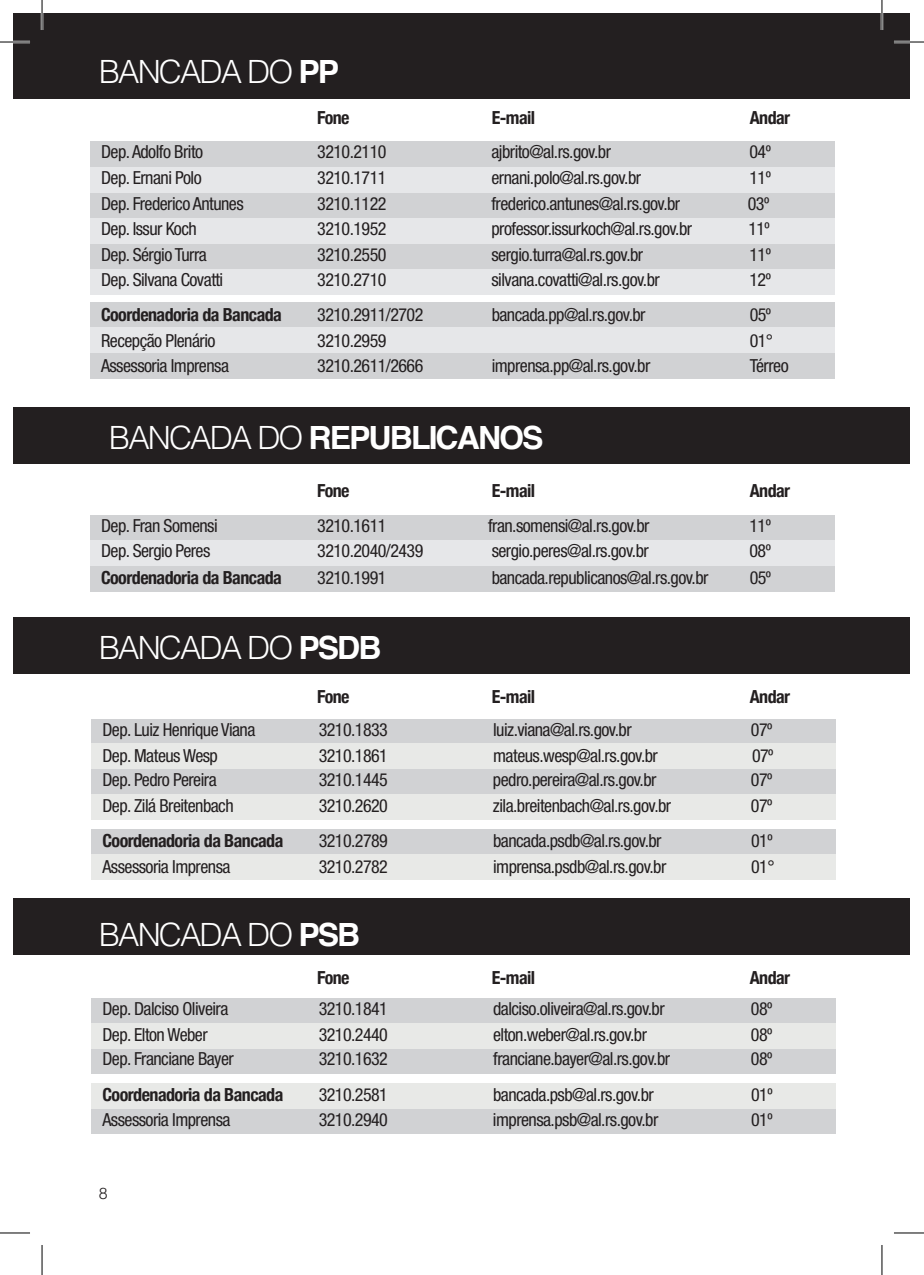
<style>
.page{position:relative;width:924px;height:1275px;background:#fff}
.page>*{position:absolute;margin:0;border:0;box-sizing:border-box;transform-origin:0 0}
.t1{font:300 32px "Helvetica";letter-spacing:-.06em;color:#fff}
.t2{font:700 32px "Helvetica";letter-spacing:-.06em;color:#fff}
.t3{font:condensed 18px "Helvetica Neue LT Std";letter-spacing:-.03em;color:#231f20}
.t4{font:700 condensed 18px "Helvetica Neue";letter-spacing:-.03em;color:#231f20}
.t5{font:300 16px "Helvetica";color:#231f20}
.s1{font-weight:700}
.s2{font-weight:300}
</style>
<div class="page">
<div style="left:14px;top:407px;width:895px;height:57px;background:#231f20"></div>
<div style="left:14px;top:14px;width:895px;height:85px;background:#231f20"></div>
<div style="left:14px;top:617px;width:895px;height:57px;background:#231f20"></div>
<div style="left:14px;top:898px;width:895px;height:57px;background:#231f20"></div>
<div style="left:90px;top:142px;width:743px;height:25px;background:#d1d2d4"></div>
<div style="left:90px;top:515px;width:743px;height:25px;background:#d1d2d4"></div>
<div style="left:90px;top:566px;width:743px;height:25px;background:#d1d2d4"></div>
<div style="left:91px;top:719px;width:744px;height:25px;background:#d1d2d4"></div>
<div style="left:91px;top:998px;width:744px;height:25px;background:#d1d2d4"></div>
<div style="left:91px;top:769px;width:744px;height:25px;background:#d1d2d4"></div>
<div style="left:91px;top:1048px;width:744px;height:25px;background:#d1d2d4"></div>
<div style="left:91px;top:829px;width:744px;height:25px;background:#d1d2d4"></div>
<div style="left:91px;top:1108px;width:744px;height:26px;background:#d1d2d4"></div>
<div style="left:91px;top:743px;width:744px;height:26px;background:#e8e9e7"></div>
<div style="left:91px;top:1023px;width:744px;height:25px;background:#e8e9e7"></div>
<div style="left:91px;top:794px;width:744px;height:25px;background:#e8e9e7"></div>
<div style="left:91px;top:854px;width:744px;height:25px;background:#e8e9e7"></div>
<div style="left:91px;top:1083px;width:744px;height:26px;background:#e8e9e7"></div>
<div style="left:90px;top:193px;width:743px;height:25px;background:#d1d2d4"></div>
<div style="left:90px;top:244px;width:743px;height:25px;background:#d1d2d4"></div>
<div style="left:90px;top:302px;width:743px;height:25px;background:#d1d2d4"></div>
<div style="left:90px;top:353px;width:743px;height:26px;background:#d1d2d4"></div>
<div style="left:90px;top:167px;width:743px;height:26px;background:#e6e7e9"></div>
<div style="left:90px;top:540px;width:743px;height:26px;background:#e6e7e9"></div>
<div style="left:90px;top:218px;width:743px;height:26px;background:#e6e7e9"></div>
<div style="left:90px;top:269px;width:743px;height:26px;background:#e6e7e9"></div>
<div style="left:90px;top:328px;width:743px;height:25px;background:#e6e7e9"></div>
<hr style="left:0;top:41px;width:30px;height:2px;background:#fff">
<hr style="left:893px;top:41px;width:30px;height:2px;background:#fff">
<hr style="left:41px;top:0;width:2px;height:30px;background:#fff">
<hr style="left:880px;top:0;width:2px;height:30px;background:#fff">
<hr style="left:0;top:42px;width:30px;height:1px;background:#000">
<hr style="left:893px;top:42px;width:30px;height:1px;background:#000">
<hr style="left:0;top:1232px;width:30px;height:1px;background:#000">
<hr style="left:893px;top:1232px;width:30px;height:1px;background:#000">
<hr style="left:42px;top:0;width:1px;height:30px;background:#000">
<hr style="left:42px;top:1245px;width:1px;height:30px;background:#000">
<hr style="left:881px;top:0;width:1px;height:30px;background:#000">
<hr style="left:881px;top:1245px;width:1px;height:30px;background:#000">
<h1 class="t1" style="left:99px;top:52px;width:242px">BANCADA DO <span class="s1">PP</span></h1>
<p class="t4" style="left:317px;top:103px;width:34px">Fone</p>
<p class="t4" style="left:491px;top:103px;width:45px">E-mail</p>
<p class="t4" style="left:749px;top:103px;width:42px">Andar</p>
<p class="t3" style="left:101px;top:142px;width:103px">Dep. Adolfo Brito</p>
<p class="t3" style="left:317px;top:142px;width:71px">3210.2110</p>
<p class="t3" style="left:491px;top:142px;width:121px">ajbrito@al.rs.gov.br</p>
<p class="t3" style="left:749px;top:142px;width:23px">04º</p>
<p class="t3" style="left:101px;top:167px;width:102px">Dep. Ernani Polo</p>
<p class="t3" style="left:317px;top:167px;width:71px">3210.1711</p>
<p class="t3" style="left:491px;top:167px;width:151px">ernani.polo@al.rs.gov.br</p>
<p class="t3" style="left:749px;top:167px;width:23px">11º</p>
<p class="t3" style="left:101px;top:193px;width:144px">Dep. Frederico Antunes</p>
<p class="t3" style="left:317px;top:193px;width:71px">3210.1122</p>
<p class="t3" style="left:491px;top:193px;width:190px">frederico.antunes@al.rs.gov.br</p>
<p class="t3" style="left:747px;top:193px;width:23px">03º</p>
<p class="t3" style="left:101px;top:218px;width:97px">Dep. Issur Koch</p>
<p class="t3" style="left:317px;top:218px;width:71px">3210.1952</p>
<p class="t3" style="left:491px;top:218px;width:202px">professor.issurkoch@al.rs.gov.br</p>
<p class="t3" style="left:748px;top:218px;width:23px">11º</p>
<p class="t3" style="left:101px;top:244px;width:107px">Dep. Sérgio Turra</p>
<p class="t3" style="left:317px;top:244px;width:71px">3210.2550</p>
<p class="t3" style="left:491px;top:244px;width:153px">sergio.turra@al.rs.gov.br</p>
<p class="t3" style="left:749px;top:244px;width:23px">11º</p>
<p class="t3" style="left:101px;top:270px;width:124px">Dep. Silvana Covatti</p>
<p class="t3" style="left:317px;top:270px;width:71px">3210.2710</p>
<p class="t3" style="left:491px;top:270px;width:170px">silvana.covatti@al.rs.gov.br</p>
<p class="t3" style="left:749px;top:270px;width:23px">12º</p>
<p class="t4" style="left:101px;top:299px;width:182px">Coordenadoria da Bancada</p>
<p class="t3" style="left:317px;top:304px;width:107px">3210.2911/2702</p>
<p class="t3" style="left:491px;top:304px;width:155px">bancada.pp@al.rs.gov.br</p>
<p class="t3" style="left:749px;top:304px;width:23px">05º</p>
<p class="t3" style="left:101px;top:330px;width:116px">Recepção Plenário</p>
<p class="t3" style="left:317px;top:330px;width:71px">3210.2959</p>
<p class="t3" style="left:749px;top:330px;width:25px">01°</p>
<p class="t3" style="left:101px;top:355px;width:129px">Assessoria Imprensa</p>
<p class="t3" style="left:317px;top:355px;width:107px">3210.2611/2666</p>
<p class="t3" style="left:491px;top:355px;width:160px">imprensa.pp@al.rs.gov.br</p>
<p class="t3" style="left:749px;top:355px;width:40px">Térreo</p>
<h1 class="t2" style="left:109px;top:417px;width:436px"><span class="s2">BANCADA DO</span> REPUBLICANOS</h1>
<p class="t4" style="left:317px;top:476px;width:34px">Fone</p>
<p class="t4" style="left:491px;top:476px;width:45px">E-mail</p>
<p class="t4" style="left:749px;top:476px;width:42px">Andar</p>
<p class="t3" style="left:101px;top:515px;width:118px">Dep. Fran Somensi</p>
<p class="t3" style="left:317px;top:515px;width:71px">3210.1611</p>
<p class="t3" style="left:488px;top:515px;width:163px">fran.somensi@al.rs.gov.br</p>
<p class="t3" style="left:749px;top:515px;width:23px">11º</p>
<p class="t3" style="left:101px;top:540px;width:111px">Dep. Sergio Peres</p>
<p class="t3" style="left:317px;top:540px;width:107px">3210.2040/2439</p>
<p class="t3" style="left:491px;top:540px;width:158px">sergio.peres@al.rs.gov.br</p>
<p class="t3" style="left:749px;top:540px;width:23px">08º</p>
<p class="t4" style="left:101px;top:562px;width:182px">Coordenadoria da Bancada</p>
<p class="t3" style="left:317px;top:567px;width:71px">3210.1991</p>
<p class="t3" style="left:491px;top:567px;width:218px">bancada.republicanos@al.rs.gov.br</p>
<p class="t3" style="left:749px;top:567px;width:23px">05º</p>
<h1 class="t1" style="left:99px;top:627px;width:284px">BANCADA DO <span class="s1">PSDB</span></h1>
<p class="t4" style="left:317px;top:681px;width:34px">Fone</p>
<p class="t4" style="left:491px;top:681px;width:45px">E-mail</p>
<p class="t4" style="left:749px;top:681px;width:42px">Andar</p>
<p class="t3" style="left:102px;top:719px;width:154px">Dep. Luiz Henrique Viana</p>
<p class="t3" style="left:318px;top:719px;width:71px">3210.1833</p>
<p class="t3" style="left:493px;top:719px;width:140px">luiz.viana@al.rs.gov.br</p>
<p class="t3" style="left:750px;top:719px;width:23px">07º</p>
<p class="t3" style="left:102px;top:745px;width:117px">Dep. Mateus Wesp</p>
<p class="t3" style="left:318px;top:745px;width:71px">3210.1861</p>
<p class="t3" style="left:493px;top:745px;width:166px">mateus.wesp@al.rs.gov.br</p>
<p class="t3" style="left:751px;top:745px;width:23px">07º</p>
<p class="t3" style="left:102px;top:769px;width:116px">Dep. Pedro Pereira</p>
<p class="t3" style="left:318px;top:769px;width:71px">3210.1445</p>
<p class="t3" style="left:492px;top:769px;width:165px">pedro.pereira@al.rs.gov.br</p>
<p class="t3" style="left:750px;top:769px;width:23px">07º</p>
<p class="t3" style="left:102px;top:795px;width:133px">Dep. Zilá Breitenbach</p>
<p class="t3" style="left:318px;top:795px;width:71px">3210.2620</p>
<p class="t3" style="left:492px;top:795px;width:180px">zila.breitenbach@al.rs.gov.br</p>
<p class="t3" style="left:750px;top:795px;width:23px">07º</p>
<p class="t4" style="left:102px;top:826px;width:182px">Coordenadoria da Bancada</p>
<p class="t3" style="left:318px;top:830px;width:71px">3210.2789</p>
<p class="t3" style="left:493px;top:830px;width:170px">bancada.psdb@al.rs.gov.br</p>
<p class="t3" style="left:750px;top:830px;width:23px">01º</p>
<p class="t3" style="left:102px;top:856px;width:129px">Assessoria Imprensa</p>
<p class="t3" style="left:318px;top:856px;width:71px">3210.2782</p>
<p class="t3" style="left:493px;top:856px;width:175px">imprensa.psdb@al.rs.gov.br</p>
<p class="t3" style="left:750px;top:856px;width:25px">01°</p>
<h1 class="t1" style="left:99px;top:915px;width:263px">BANCADA DO <span class="s1">PSB</span></h1>
<p class="t4" style="left:317px;top:962px;width:34px">Fone</p>
<p class="t4" style="left:491px;top:962px;width:45px">E-mail</p>
<p class="t4" style="left:749px;top:962px;width:42px">Andar</p>
<p class="t3" style="left:102px;top:998px;width:127px">Dep. Dalciso Oliveira</p>
<p class="t3" style="left:318px;top:998px;width:71px">3210.1841</p>
<p class="t3" style="left:493px;top:998px;width:173px">dalciso.oliveira@al.rs.gov.br</p>
<p class="t3" style="left:750px;top:998px;width:23px">08º</p>
<p class="t3" style="left:102px;top:1024px;width:107px">Dep. Elton Weber</p>
<p class="t3" style="left:318px;top:1024px;width:71px">3210.2440</p>
<p class="t3" style="left:493px;top:1024px;width:155px">elton.weber@al.rs.gov.br</p>
<p class="t3" style="left:750px;top:1024px;width:23px">08º</p>
<p class="t3" style="left:102px;top:1048px;width:133px">Dep. Franciane Bayer</p>
<p class="t3" style="left:318px;top:1048px;width:71px">3210.1632</p>
<p class="t3" style="left:493px;top:1048px;width:178px">franciane.bayer@al.rs.gov.br</p>
<p class="t3" style="left:750px;top:1048px;width:23px">08º</p>
<p class="t4" style="left:102px;top:1079px;width:182px">Coordenadoria da Bancada</p>
<p class="t3" style="left:318px;top:1083px;width:71px">3210.2581</p>
<p class="t3" style="left:493px;top:1083px;width:162px">bancada.psb@al.rs.gov.br</p>
<p class="t3" style="left:750px;top:1083px;width:23px">01º</p>
<p class="t3" style="left:102px;top:1109px;width:129px">Assessoria Imprensa</p>
<p class="t3" style="left:318px;top:1109px;width:71px">3210.2940</p>
<p class="t3" style="left:492px;top:1109px;width:167px">imprensa.psb@al.rs.gov.br</p>
<p class="t3" style="left:750px;top:1109px;width:23px">01º</p>
<p class="t5" style="left:99px;top:1183px;width:10px">8</p>
</div>
